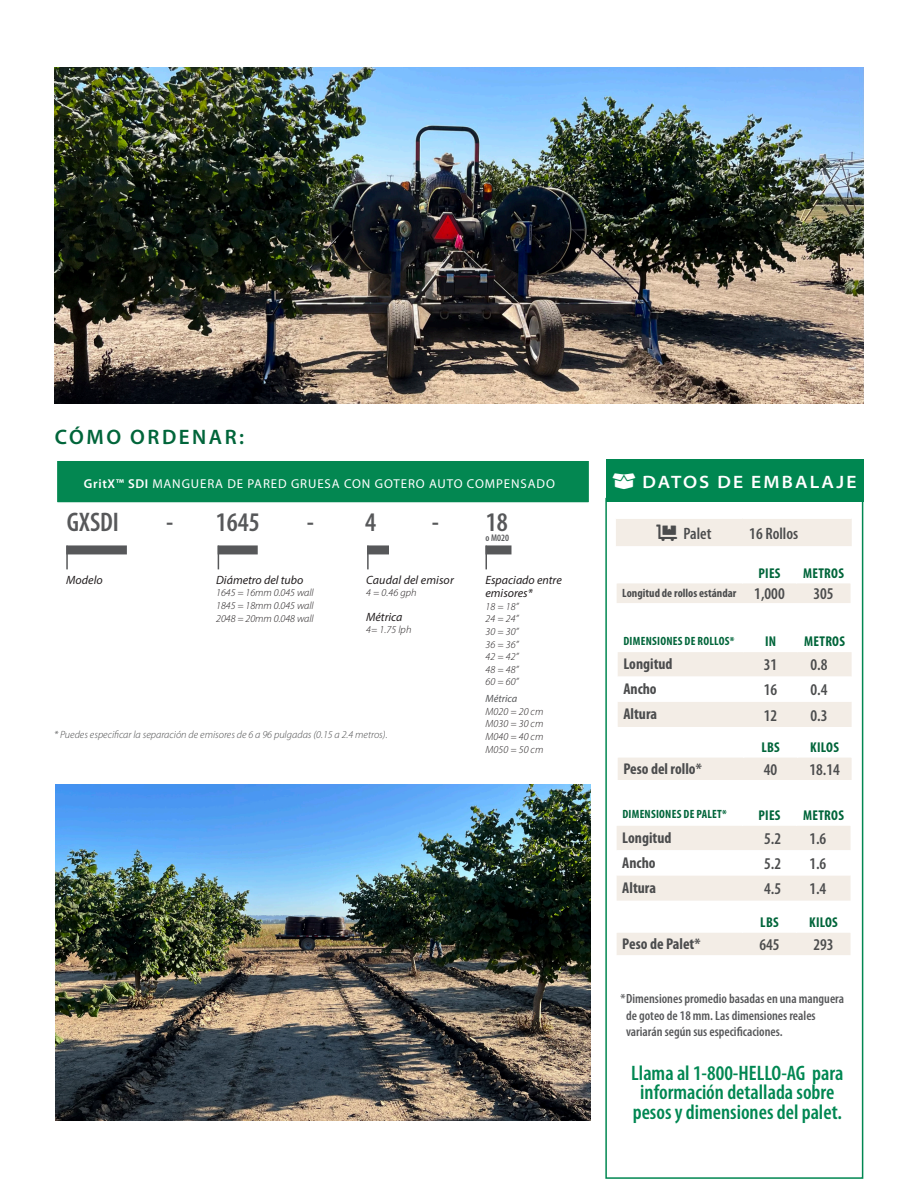
<style>
.page{position:relative;width:918px;height:1188px;background:#fff}
.page>*{position:absolute;margin:0;border:0;box-sizing:border-box;transform-origin:0 0}
.t1{font:600 condensed 27px "Myriad Pro";color:#57585a}
.Table_-_Text_-_Semibold{font:600 condensed 21px/19.5px "Myriad Pro";color:#008752;text-align:center}
.N_A{font:600 21px "Myriad Pro";letter-spacing:.12em;color:#00653a}
.Grey_Subhead{font:600 semi-expanded 18px "Myriad Pro";letter-spacing:.12em;color:#fff}
.Part_Label{font:600 condensed 16.5px "Myriad Pro";color:#4b4c4d}
.Part_Label-2{font:700 condensed 15.6px "Myriad Pro";color:#4b4c4d}
.Part_Label-3{font:700 condensed 14.25px "Myriad Pro";letter-spacing:.02em;color:#00653a}
.t2{font:600 condensed 13.35px/16.5px "Myriad Pro";color:#57585a}
.N_A-2{font:12.9px "Myriad Pro";letter-spacing:.07em;color:#fff}
.t3{font:italic 12px/13.5px "Myriad Pro";color:#231f20}
.Part_Label-4{font:700 condensed 12px "Myriad Pro";letter-spacing:.02em;color:#00653a}
.Part_Label-5{font:700 condensed 12px "Myriad Pro";color:#4b4c4d}
.t4{font:italic 300 10.5px/12.6px "Myriad Pro";letter-spacing:.01em;color:#231f20;text-align:justify}
.t5{font:italic 300 10.5px "Myriad Pro";color:#4b4c4d}
.t6{font:italic 10.5px "Myriad Pro";color:#57585a}
.t7{font:600 condensed 9.75px "Myriad Pro";color:#57585a}
.s1{font-weight:600}
</style>
<div class="page">
<div style="left:56px;top:459px;width:534px;height:45px;background:#038751;border:2px solid #fff"></div>
<div style="left:218px;top:545px;width:40px;height:9px;background:#57585a"></div>
<svg style="left:218px;top:554px;width:1px;height:15px"></svg>
<div style="left:367px;top:545px;width:22px;height:9px;background:#57585a"></div>
<hr style="left:367px;top:546px;width:2px;height:23px;background:#57585a">
<div style="left:485px;top:545px;width:26px;height:9px;background:#57585a"></div>
<hr style="left:485px;top:546px;width:2px;height:23px;background:#57585a">
<div style="left:66px;top:545px;width:61px;height:9px;background:#57585a"></div>
<hr style="left:66px;top:546px;width:2px;height:23px;background:#57585a">
<img style="left:56px;top:784px;width:534px;height:336px">
<img style="left:54px;top:68px;width:809px;height:336px">
<div style="left:606px;top:459px;width:257px;height:43px;background:#008751"></div>
<div style="left:605px;top:498px;width:258px;height:681px;border:2px solid #008751"></div>
<svg style="left:617px;top:826px;width:234px;height:75px"></svg>
<svg style="left:618px;top:652px;width:234px;height:75px"></svg>
<div style="left:617px;top:933px;width:234px;height:22px;background:#f3ede6"></div>
<div style="left:618px;top:757px;width:234px;height:23px;background:#f3ede6"></div>
<div style="left:617px;top:583px;width:234px;height:20px;background:#f3ede6"></div>
<div style="left:616px;top:519px;width:236px;height:27px;background:#f3ede6"></div>
<p class="N_A" style="left:55px;top:423px;width:191px">CÓMO ORDENAR:</p>
<p class="N_A-2" style="left:84px;top:475px;width:472px"><span class="s1">GritX™ SDI</span> MANGUERA DE PARED GRUESA CON GOTERO AUTO COMPENSADO</p>
<p class="t1" style="left:67px;top:507px;width:54px">GXSDI</p>
<p class="t1" style="left:166px;top:507px;width:95px">- 1645</p>
<p class="t1" style="left:307px;top:507px;width:71px">- 4</p>
<p class="t1" style="left:432px;top:507px;width:78px">- 18</p>
<p class="t3" style="left:66px;top:573px;width:38px">Modelo</p>
<p class="t3" style="left:216px;top:573px;width:89px">Diámetro del tubo</p>
<p class="t4" style="left:216px;top:586px;width:99px">1645 = 16mm 0.045 wall</p>
<p class="t4" style="left:216px;top:599px;width:99px">1845 = 18mm 0.045 wall</p>
<p class="t4" style="left:216px;top:612px;width:99px">2048 = 20mm 0.048 wall</p>
<p class="t3" style="left:366px;top:573px;width:89px">Caudal del emisor</p>
<p class="t4" style="left:366px;top:586px;width:52px">4 = 0.46 gph</p>
<p class="t3" style="left:366px;top:610px;width:38px">Métrica</p>
<p class="t4" style="left:366px;top:623px;width:47px">4= 1.75 lph</p>
<p class="t5" style="left:54px;top:729px;width:335px">* Puedes especificar la separación de emisores de 6 a 96 pulgadas (0.15 a 2.4 metros).</p>
<p class="t7" style="left:485px;top:533px;width:25px">o M020</p>
<p class="t3" style="left:485px;top:573px;width:78px">Espaciado entre emisores*</p>
<p class="t4" style="left:485px;top:600px;width:35px">18 = 18” 24 = 24” 30 = 30”</p>
<p class="t4" style="left:485px;top:638px;width:35px">36 = 36”</p>
<p class="t4" style="left:485px;top:650px;width:35px">42 = 42”</p>
<p class="t4" style="left:485px;top:663px;width:35px">48 = 48”</p>
<p class="t4" style="left:485px;top:676px;width:35px">60 = 60”</p>
<p class="t6" style="left:485px;top:692px;width:33px">Métrica</p>
<p class="t4" style="left:485px;top:705px;width:59px">M020 = 20 cm</p>
<p class="t4" style="left:485px;top:717px;width:59px">M030 = 30 cm</p>
<p class="t4" style="left:485px;top:730px;width:59px">M040 = 40 cm</p>
<p class="t4" style="left:485px;top:743px;width:59px">M050 = 50 cm</p>
<p class="Grey_Subhead" style="left:613px;top:471px;width:245px">□□■ DATOS DE EMBALAJE</p>
<p class="Part_Label" style="left:656px;top:525px;width:57px">□●●●▼ Palet</p>
<p class="Part_Label" style="left:749px;top:525px;width:50px">16 Rollos</p>
<p class="Part_Label-3" style="left:759px;top:564px;width:24px">PIES</p>
<p class="Part_Label-3" style="left:803px;top:564px;width:42px">METROS</p>
<p class="Part_Label-5" style="left:622px;top:586px;width:116px">Longitud de rollos estándar</p>
<p class="Part_Label" style="left:754px;top:585px;width:32px">1,000</p>
<p class="Part_Label" style="left:813px;top:585px;width:22px">305</p>
<p class="Part_Label-4" style="left:624px;top:633px;width:112px">DIMENSIONES DE ROLLOS*</p>
<p class="Part_Label-3" style="left:765px;top:633px;width:13px">IN</p>
<p class="Part_Label-3" style="left:804px;top:633px;width:42px">METROS</p>
<p class="Part_Label-2" style="left:623px;top:654px;width:51px">Longitud</p>
<p class="Part_Label" style="left:764px;top:656px;width:15px">31</p>
<p class="Part_Label" style="left:810px;top:656px;width:19px">0.8</p>
<p class="Part_Label-2" style="left:623px;top:679px;width:35px">Ancho</p>
<p class="Part_Label" style="left:764px;top:681px;width:15px">16</p>
<p class="Part_Label" style="left:810px;top:681px;width:19px">0.4</p>
<p class="Part_Label-2" style="left:623px;top:704px;width:35px">Altura</p>
<p class="Part_Label" style="left:764px;top:706px;width:15px">12</p>
<p class="Part_Label" style="left:810px;top:706px;width:19px">0.3</p>
<p class="Part_Label-3" style="left:761px;top:738px;width:20px">LBS</p>
<p class="Part_Label-3" style="left:810px;top:738px;width:30px">KILOS</p>
<p class="Part_Label-2" style="left:623px;top:759px;width:80px">Peso del rollo*</p>
<p class="Part_Label" style="left:764px;top:760px;width:15px">40</p>
<p class="Part_Label" style="left:809px;top:760px;width:32px">18.14</p>
<p class="Part_Label-4" style="left:622px;top:807px;width:106px">DIMENSIONES DE PALET*</p>
<p class="Part_Label-3" style="left:759px;top:806px;width:24px">PIES</p>
<p class="Part_Label-3" style="left:803px;top:806px;width:42px">METROS</p>
<p class="Part_Label-2" style="left:622px;top:828px;width:51px">Longitud</p>
<p class="Part_Label" style="left:764px;top:829px;width:19px">5.2</p>
<p class="Part_Label" style="left:809px;top:829px;width:19px">1.6</p>
<p class="Part_Label-2" style="left:622px;top:853px;width:35px">Ancho</p>
<p class="Part_Label" style="left:764px;top:855px;width:19px">5.2</p>
<p class="Part_Label" style="left:809px;top:855px;width:19px">1.6</p>
<p class="Part_Label-2" style="left:622px;top:878px;width:35px">Altura</p>
<p class="Part_Label" style="left:764px;top:880px;width:19px">4.5</p>
<p class="Part_Label" style="left:809px;top:880px;width:19px">1.4</p>
<p class="Part_Label-3" style="left:760px;top:913px;width:20px">LBS</p>
<p class="Part_Label-3" style="left:809px;top:913px;width:30px">KILOS</p>
<p class="Part_Label-2" style="left:622px;top:935px;width:80px">Peso de Palet*</p>
<p class="Part_Label" style="left:759px;top:936px;width:22px">645</p>
<p class="Part_Label" style="left:813px;top:936px;width:22px">293</p>
<p class="t2" style="left:626px;top:991px;width:220px;text-indent:-6px">*Dimensiones promedio basadas en una manguera de goteo de 18 mm. Las dimensiones reales variarán según sus especificaciones.</p>
<p class="Table_-_Text_-_Semibold" style="left:631px;top:1063px;width:214px">Llama al 1-800-HELLO-AG para información detallada sobre pesos y dimensiones del palet.</p>
</div>
